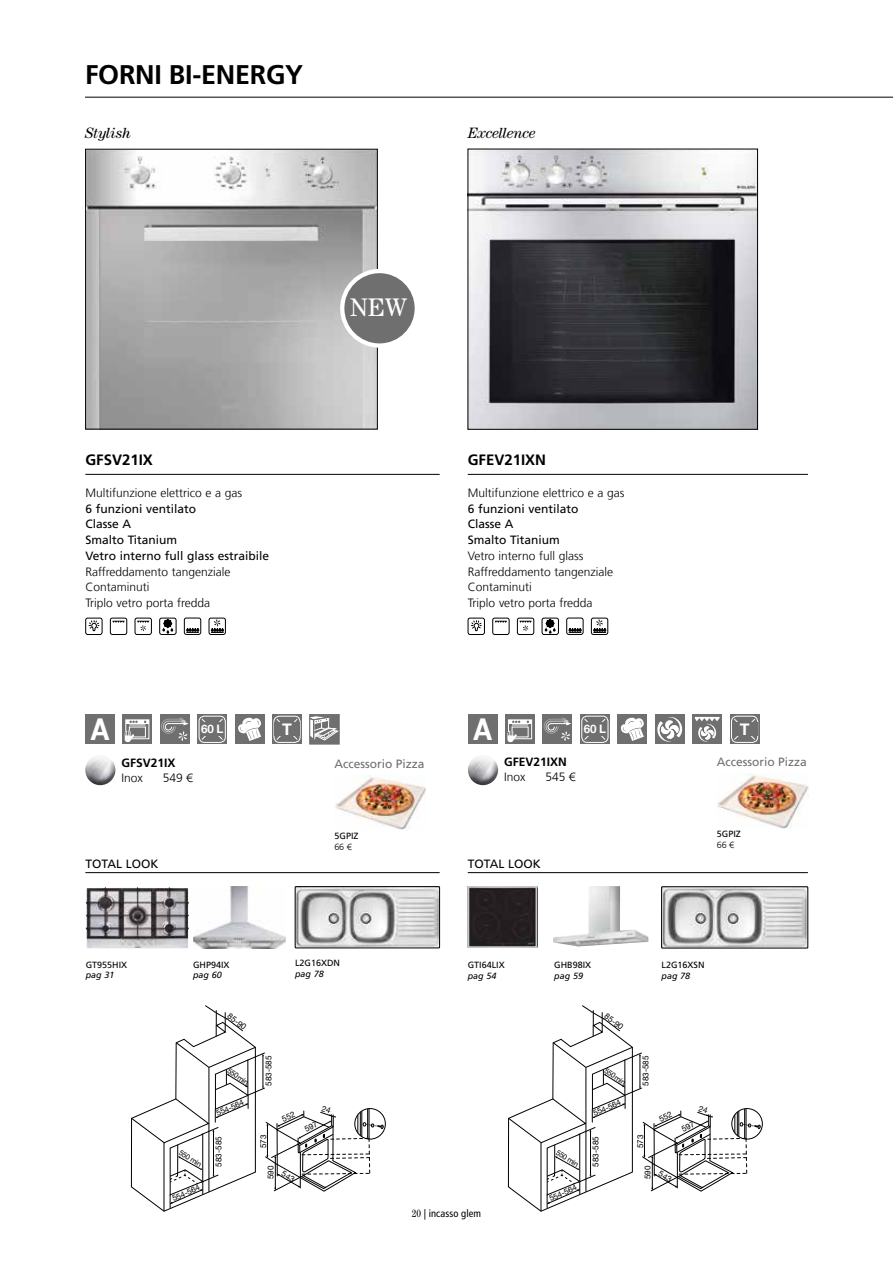
<style>
.page{position:relative;width:893px;height:1263px;background:#fff}
.page>*{position:absolute;margin:0;border:0;box-sizing:border-box;transform-origin:0 0}
.t1{font:700 30px "Helvetica Neue LT Com";color:#fff;scale:.9 1}
.t2{font:700 27px "Frutiger LT Com";letter-spacing:-.01em;color:#000}
.t3{font:25.5px "Century Std";color:#fff}
.t4{font:700 15.9px "Helvetica Neue LT Com";color:#fff}
.t5{font:italic 15px "Century Std";letter-spacing:-.01em;color:#000}
.t6{font:700 15px "Frutiger LT Com";color:#000}
.t7{font:300 12px/15.8px "Frutiger LT Com";color:#000}
.t8{font:12px/15.8px "Frutiger LT Com";color:#000}
.t9{font:12px "Frutiger LT Com";color:#706f6f}
.t10{font:700 12px "Frutiger LT Com";color:#000}
.t11{font:700 11.7px "Helvetica Neue LT Com";color:#fff}
.t12{font:condensed 10.5px "Frutiger LT Com";letter-spacing:.01em;color:#000}
.t13{font:9px "Frutiger LT Com";color:#000}
.t14{font:italic 9px "Frutiger LT Com";color:#000}
.t15{font:300 9px "Frutiger LT Com";color:#000}
.t16{font:8.1px "Helvetica Neue LT Com";letter-spacing:-.005em;color:#000}
.t17{font:7.35px "Helvetica Neue LT Com";color:#000}
.s1{font-family:"Century Std"}
</style>
<div class="page">
<hr style="left:85px;top:97px;width:808px;height:1px;background:#000">
<img style="left:335px;top:775px;width:91px;height:55px">
<hr style="left:85px;top:872px;width:355px;height:1px;background:#000">
<div style="left:83px;top:759px;width:33px;height:29px;background:#000;opacity:.6"></div>
<img style="left:87px;top:151px;width:289px;height:276px">
<div style="left:85px;top:149px;width:293px;height:280px;border:1px solid #000"></div>
<div style="left:342px;top:271px;width:75px;height:75px;background:#706f6f;border-radius:50%"></div>
<div style="left:340px;top:269px;width:79px;height:79px;border:4px solid #fff;border-radius:50%"></div>
<div style="left:354px;top:1108px;width:32px;height:31px;border:1px solid #000;border-radius:50%"></div>
<hr style="left:85px;top:474px;width:355px;height:1px;background:#000">
<svg style="left:183px;top:617px;width:19px;height:18px"></svg>
<svg style="left:159px;top:617px;width:18px;height:18px"></svg>
<svg style="left:134px;top:617px;width:18px;height:18px"></svg>
<svg style="left:85px;top:617px;width:18px;height:18px"></svg>
<svg style="left:109px;top:617px;width:19px;height:18px"></svg>
<svg style="left:208px;top:617px;width:18px;height:18px"></svg>
<div style="left:122px;top:714px;width:30px;height:30px;background:#706f6f"></div>
<div style="left:125px;top:719px;width:24px;height:20px;border:1px solid #fff"></div>
<hr style="left:126px;top:720px;width:23px;height:3px;background:#fff">
<svg style="left:125px;top:721px;width:21px;height:21px"></svg>
<div style="left:160px;top:714px;width:30px;height:30px;background:#706f6f"></div>
<svg style="left:161px;top:717px;width:28px;height:24px"></svg>
<svg style="left:272px;top:714px;width:30px;height:30px"></svg>
<svg style="left:276px;top:718px;width:22px;height:23px"></svg>
<div style="left:274px;top:716px;width:26px;height:27px;border:1px solid #fff;border-radius:5px"></div>
<div style="left:274px;top:723px;width:26px;height:13px;background:#706f6f"></div>
<div style="left:85px;top:714px;width:30px;height:30px;background:#706f6f"></div>
<img style="left:86px;top:887px;width:103px;height:61px">
<img style="left:297px;top:888px;width:141px;height:58px">
<div style="left:295px;top:886px;width:145px;height:62px;border:1px solid #000"></div>
<img style="left:193px;top:887px;width:93px;height:61px">
<svg style="left:580px;top:714px;width:30px;height:30px"></svg>
<svg style="left:584px;top:718px;width:22px;height:22px"></svg>
<div style="left:581px;top:716px;width:27px;height:27px;border:1px solid #fff;border-radius:5px"></div>
<div style="left:583px;top:722px;width:23px;height:14px;background:#706f6f"></div>
<svg style="left:197px;top:714px;width:30px;height:30px"></svg>
<svg style="left:201px;top:718px;width:22px;height:22px"></svg>
<div style="left:199px;top:716px;width:27px;height:27px;border:1px solid #fff;border-radius:5px"></div>
<div style="left:201px;top:722px;width:23px;height:14px;background:#706f6f"></div>
<div style="left:468px;top:714px;width:29px;height:30px;background:#706f6f"></div>
<img style="left:553px;top:886px;width:95px;height:60px">
<div style="left:466px;top:759px;width:33px;height:29px;background:#000;opacity:.6"></div>
<hr style="left:468px;top:872px;width:340px;height:1px;background:#000">
<img style="left:717px;top:773px;width:91px;height:55px">
<img style="left:470px;top:151px;width:286px;height:276px">
<div style="left:731px;top:1108px;width:32px;height:31px;border:1px solid #000;border-radius:50%"></div>
<hr style="left:468px;top:474px;width:340px;height:1px;background:#000">
<div style="left:471px;top:889px;width:63px;height:56px;background:#251f21"></div>
<div style="left:468px;top:886px;width:69px;height:62px;border:2px solid #c6c6c6"></div>
<svg style="left:566px;top:617px;width:18px;height:18px"></svg>
<svg style="left:541px;top:617px;width:18px;height:18px"></svg>
<svg style="left:516px;top:617px;width:19px;height:18px"></svg>
<svg style="left:467px;top:617px;width:18px;height:18px"></svg>
<svg style="left:492px;top:617px;width:18px;height:18px"></svg>
<svg style="left:590px;top:617px;width:19px;height:18px"></svg>
<div style="left:505px;top:714px;width:30px;height:30px;background:#706f6f"></div>
<div style="left:508px;top:719px;width:24px;height:20px;border:1px solid #fff"></div>
<hr style="left:509px;top:720px;width:22px;height:3px;background:#fff">
<svg style="left:507px;top:721px;width:22px;height:21px"></svg>
<div style="left:543px;top:714px;width:29px;height:30px;background:#706f6f"></div>
<svg style="left:543px;top:717px;width:28px;height:24px"></svg>
<div style="left:692px;top:714px;width:30px;height:30px;background:#706f6f"></div>
<svg style="left:695px;top:717px;width:25px;height:25px"></svg>
<svg style="left:730px;top:714px;width:29px;height:30px"></svg>
<svg style="left:733px;top:718px;width:23px;height:23px"></svg>
<div style="left:731px;top:716px;width:27px;height:27px;border:1px solid #fff;border-radius:5px"></div>
<div style="left:732px;top:723px;width:25px;height:13px;background:#706f6f"></div>
<div style="left:617px;top:714px;width:30px;height:30px;background:#706f6f"></div>
<svg style="left:620px;top:717px;width:24px;height:24px"></svg>
<div style="left:235px;top:714px;width:29px;height:30px;background:#706f6f"></div>
<svg style="left:238px;top:717px;width:23px;height:24px"></svg>
<div style="left:655px;top:714px;width:30px;height:30px;background:#706f6f"></div>
<svg style="left:657px;top:717px;width:26px;height:25px"></svg>
<img style="left:663px;top:889px;width:143px;height:57px">
<div style="left:661px;top:887px;width:147px;height:61px;border:1px solid #000"></div>
<div style="left:310px;top:714px;width:29px;height:30px;background:#706f6f"></div>
<svg style="left:309px;top:715px;width:30px;height:26px"></svg>
<svg style="left:131px;top:1005px;width:253px;height:207px"></svg>
<svg style="left:508px;top:1005px;width:252px;height:207px"></svg>
<h2 class="t2" style="left:85px;top:59px;width:220px">FORNI BI-ENERGY</h2>
<p class="t5" style="left:85px;top:124px;width:47px">Stylish</p>
<p class="t5" style="left:468px;top:124px;width:69px">Excellence</p>
<h3 class="t3" style="left:350px;top:293px;width:59px">NEW</h3>
<p class="t6" style="left:85px;top:451px;width:69px">GFSV21IX</p>
<p class="t7" style="left:85px;top:485px;width:158px">Multifunzione elettrico e a gas</p>
<p class="t8" style="left:85px;top:501px;width:185px">6 funzioni ventilato<br>Classe A<br>Smalto Titanium<br>Vetro interno full glass estraibile</p>
<p class="t7" style="left:85px;top:564px;width:147px">Raffreddamento tangenziale<br>Contaminuti<br>Triplo vetro porta fredda</p>
<p class="t6" style="left:468px;top:451px;width:80px">GFEV21IXN</p>
<p class="t7" style="left:468px;top:485px;width:158px">Multifunzione elettrico e a gas</p>
<p class="t8" style="left:468px;top:501px;width:112px">6 funzioni ventilato<br>Classe A<br>Smalto Titanium</p>
<p class="t7" style="left:468px;top:548px;width:147px">Vetro interno full glass<br>Raffreddamento tangenziale<br>Contaminuti<br>Triplo vetro porta fredda</p>
<h1 class="t1" style="left:91px;top:710px;width:22px">A</h1>
<h3 class="t4" style="left:282px;top:719px;width:11px">T</h3>
<p class="t11" style="left:201px;top:722px;width:24px">60 L</p>
<h1 class="t1" style="left:473px;top:710px;width:22px">A</h1>
<p class="t11" style="left:584px;top:722px;width:24px">60 L</p>
<h3 class="t4" style="left:740px;top:719px;width:11px">T</h3>
<p class="t10" style="left:122px;top:756px;width:56px">GFSV21IX</p>
<p class="t7" style="left:122px;top:770px;width:23px">Inox</p>
<p class="t7" style="left:163px;top:770px;width:32px">549 €</p>
<p class="t9" style="left:335px;top:756px;width:92px">Accessorio Pizza</p>
<p class="t10" style="left:504px;top:754px;width:64px">GFEV21IXN</p>
<p class="t7" style="left:504px;top:769px;width:23px">Inox</p>
<p class="t7" style="left:546px;top:769px;width:32px">545 €</p>
<p class="t9" style="left:717px;top:754px;width:92px">Accessorio Pizza</p>
<p class="t13" style="left:335px;top:830px;width:26px">5GPIZ</p>
<p class="t15" style="left:335px;top:841px;width:19px">66 €</p>
<p class="t13" style="left:717px;top:829px;width:26px">5GPIZ</p>
<p class="t15" style="left:717px;top:839px;width:19px">66 €</p>
<p class="t8" style="left:85px;top:856px;width:75px">TOTAL LOOK</p>
<p class="t8" style="left:468px;top:856px;width:75px">TOTAL LOOK</p>
<p class="t13" style="left:86px;top:959px;width:43px">GT955HIX</p>
<p class="t14" style="left:86px;top:970px;width:30px">pag 31</p>
<p class="t13" style="left:193px;top:959px;width:38px">GHP94IX</p>
<p class="t14" style="left:193px;top:970px;width:30px">pag 60</p>
<p class="t17" style="left:182px;top:1148px;width:26px;rotate:31deg">550 min</p>
<p class="t16" style="left:171px;top:1194px;width:31px;rotate:-24deg">554-564</p>
<p class="t16" style="left:232px;top:1011px;width:23px;rotate:37deg">85-90</p>
<p class="t17" style="left:231px;top:1066px;width:25px;rotate:34deg">550 min</p>
<p class="t16" style="left:215px;top:1109px;width:31px;rotate:-24deg">554-564</p>
<p class="t16" style="left:214px;top:1166px;width:32px;rotate:-90deg">583-585</p>
<p class="t16" style="left:264px;top:1086px;width:32px;rotate:-90deg">583-585</p>
<p class="t16" style="left:258px;top:1148px;width:15px;rotate:-90deg">573</p>
<p class="t16" style="left:266px;top:1179px;width:15px;rotate:-90deg">590</p>
<p class="t13" style="left:295px;top:957px;width:47px">L2G16XDN</p>
<p class="t14" style="left:295px;top:968px;width:30px">pag 78</p>
<p class="t13" style="left:468px;top:959px;width:39px">GTI64LIX</p>
<p class="t14" style="left:468px;top:970px;width:30px">pag 54</p>
<p class="t12" style="left:412px;top:1208px;width:71px"><span class="s1">20</span> | incasso glem</p>
<p class="t13" style="left:554px;top:959px;width:39px">GHB98IX</p>
<p class="t14" style="left:554px;top:970px;width:30px">pag 59</p>
<p class="t13" style="left:661px;top:959px;width:45px">L2G16XSN</p>
<p class="t14" style="left:661px;top:970px;width:30px">pag 78</p>
<p class="t17" style="left:559px;top:1148px;width:26px;rotate:31deg">550 min</p>
<p class="t16" style="left:548px;top:1194px;width:31px;rotate:-24deg">554-564</p>
<p class="t16" style="left:609px;top:1011px;width:23px;rotate:37deg">85-90</p>
<p class="t17" style="left:608px;top:1066px;width:25px;rotate:34deg">550 min</p>
<p class="t16" style="left:592px;top:1109px;width:31px;rotate:-24deg">554-564</p>
<p class="t16" style="left:591px;top:1166px;width:32px;rotate:-90deg">583-585</p>
<p class="t16" style="left:641px;top:1086px;width:32px;rotate:-90deg">583-585</p>
<p class="t16" style="left:635px;top:1148px;width:15px;rotate:-90deg">573</p>
<p class="t16" style="left:643px;top:1179px;width:15px;rotate:-90deg">590</p>
</div>
